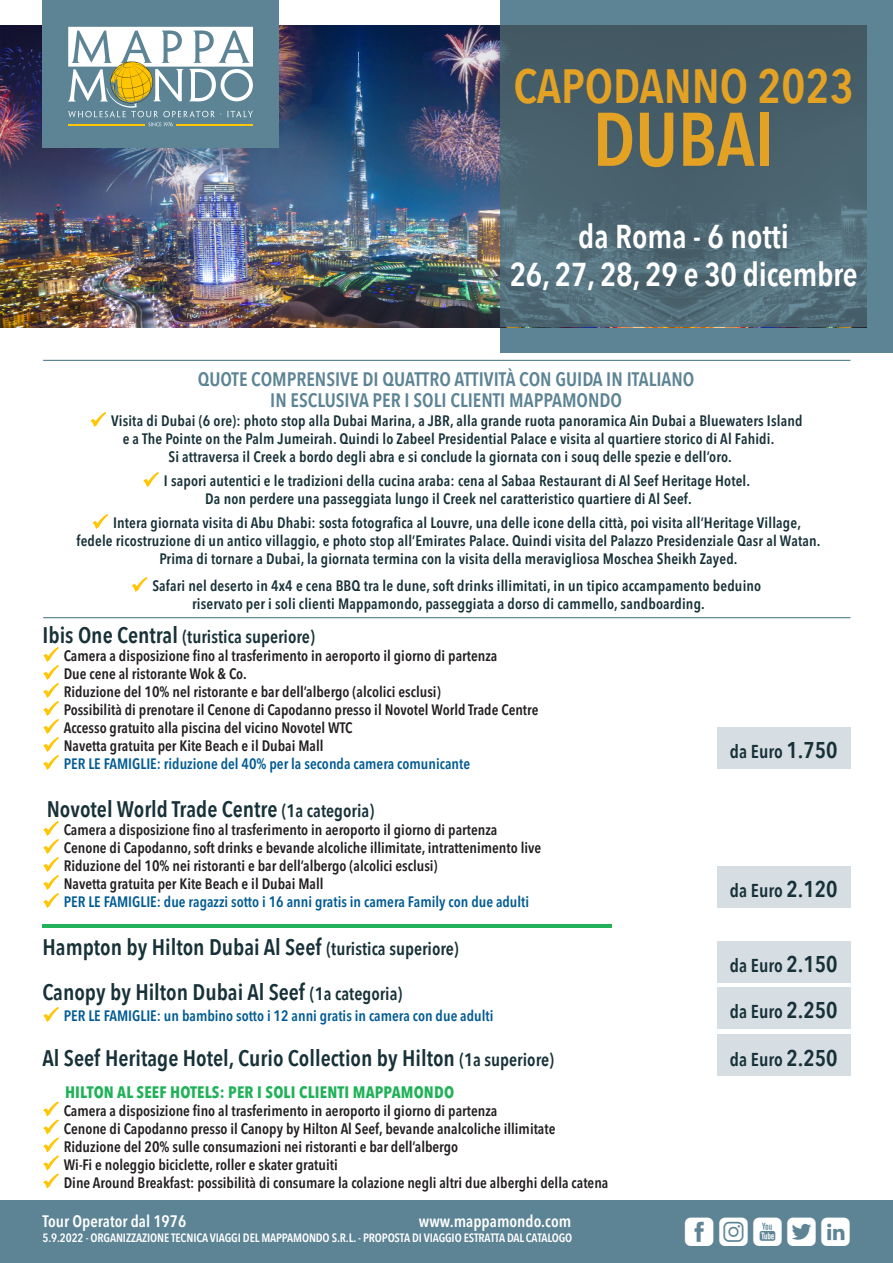
<style>
.page{position:relative;width:893px;height:1263px;background:#fff}
.page>*{position:absolute;margin:0;border:0;box-sizing:border-box;transform-origin:0 0}
.t1{font:600 75px "Avenir Next Condensed";color:#e4a225}
.t2{font:600 48px "Avenir Next Condensed";color:#e4a225}
.t3{font:36px "Mappamondoutil";letter-spacing:.125em;color:#fff}
.t4{font:600 33px "Avenir Next Condensed";letter-spacing:-.01em;color:#fff}
.t5{font:600 22.5px "Avenir Next Condensed";color:#173138}
.t6{font:600 19.5px "Avenir Next Condensed";color:#5c8495}
.t7{font:600 18.6px "Avenir Next Condensed";color:#173138}
.t8{font:600 18px "Avenir Next Condensed";color:#173138}
.t9{font:700 condensed 16.5px "Avenir Next LT Pro";letter-spacing:.01em;color:#21b259}
.t10{font:600 condensed 16.5px "Avenir Next LT Pro";color:#fff}
.t11{font:600 condensed 15px/18px "Avenir Next LT Pro";letter-spacing:.01em;color:#173138}
.t12{font:600 condensed 15px "Avenir Next LT Pro";color:#231f20}
.t13{font:600 condensed 15px "Avenir Next LT Pro";color:#005b94}
.t14{font:600 condensed 12px "Avenir Next LT Pro";letter-spacing:-.01em;color:#fff}
.s1{font-size:22.5px}
.s2{font-size:18px}
.s3{font-size:22.8px}
</style>
<div class="page">
<div style="left:717px;top:727px;width:133px;height:42px;background:#d6dee3"></div>
<div style="left:717px;top:866px;width:133px;height:42px;background:#d6dee3"></div>
<div style="left:0;top:1200px;width:893px;height:63px;background:#5c8495"></div>
<div style="left:501px;top:0;width:392px;height:353px;background:#5c8495"></div>
<img style="left:0;top:26px;width:501px;height:301px">
<div style="left:43px;top:0;width:236px;height:148px;background:#5c8495"></div>
<svg style="left:68px;top:27px;width:185px;height:99px"></svg>
<svg style="left:501px;top:26px;width:366px;height:301px;background:#4b6470"></svg>
<hr style="left:43px;top:360px;width:807px;height:1px;background:#5c8495">
<hr style="left:43px;top:617px;width:807px;height:1px;background:#5c8495">
<hr style="left:43px;top:925px;width:569px;height:3px;background:#21b259">
<div style="left:717px;top:941px;width:133px;height:42px;background:#d6dee3"></div>
<div style="left:717px;top:987px;width:133px;height:42px;background:#d6dee3"></div>
<div style="left:717px;top:1034px;width:133px;height:42px;background:#d6dee3"></div>
<svg style="left:43px;top:647px;width:16px;height:123px"></svg>
<svg style="left:43px;top:821px;width:16px;height:87px"></svg>
<svg style="left:43px;top:1007px;width:16px;height:15px"></svg>
<svg style="left:43px;top:1101px;width:16px;height:88px"></svg>
<svg style="left:90px;top:412px;width:17px;height:15px"></svg>
<svg style="left:143px;top:472px;width:16px;height:15px"></svg>
<svg style="left:92px;top:514px;width:16px;height:15px"></svg>
<svg style="left:132px;top:577px;width:16px;height:15px"></svg>
<p class="t2" style="left:514px;top:45px;width:342px">CAPODANNO 2023</p>
<p class="t1" style="left:593px;top:75px;width:183px">DUBAI</p>
<p class="t4" style="left:578px;top:208px;width:212px">da Roma - 6 notti</p>
<p class="t4" style="left:510px;top:246px;width:349px">26, 27, 28, 29 e 30 dicembre</p>
<p class="t6" style="left:198px;top:362px;width:498px">QUOTE COMPRENSIVE DI QUATTRO ATTIVITÀ CON GUIDA IN ITALIANO</p>
<p class="t6" style="left:270px;top:383px;width:353px">IN ESCLUSIVA PER I SOLI CLIENTI MAPPAMONDO</p>
<p class="t11" style="left:111px;top:412px;width:693px">Visita di Dubai (6 ore): photo stop alla Dubai Marina, a JBR, alla grande ruota panoramica Ain Dubai a Bluewaters Island</p>
<p class="t11" style="left:123px;top:430px;width:653px">e a The Pointe on the Palm Jumeirah. Quindi lo Zabeel Presidential Palace e visita al quartiere storico di Al Fahidi.</p>
<p class="t11" style="left:168px;top:448px;width:565px">Si attraversa il Creek a bordo degli abra e si conclude la giornata con i souq delle spezie e dell’oro.</p>
<p class="t11" style="left:205px;top:472px;width:546px;text-indent:-41px">I sapori autentici e le tradizioni della cucina araba: cena al Sabaa Restaurant di Al Seef Heritage Hotel.<br>Da non perdere una passeggiata lungo il Creek nel caratteristico quartiere di Al Seef.</p>
<p class="t11" style="left:113px;top:514px;width:689px">Intera giornata visita di Abu Dhabi: sosta fotografica al Louvre, una delle icone della città, poi visita all’Heritage Village,</p>
<p class="t11" style="left:77px;top:532px;width:745px">fedele ricostruzione di un antico villaggio, e photo stop all’Emirates Palace. Quindi visita del Palazzo Presidenziale Qasr al Watan.</p>
<p class="t11" style="left:159px;top:550px;width:580px">Prima di tornare a Dubai, la giornata termina con la visita della meravigliosa Moschea Sheikh Zayed.</p>
<p class="t11" style="left:192px;top:577px;width:571px;text-indent:-40px">Safari nel deserto in 4x4 e cena BBQ tra le dune, soft drinks illimitati, in un tipico accampamento beduino riservato per i soli clienti Mappamondo, passeggiata a dorso di cammello, sandboarding.</p>
<p class="t8" style="left:43px;top:621px;width:274px"><span class="s1">Ibis One Central</span> (turistica superiore)</p>
<p class="t12" style="left:64px;top:647px;width:435px">Camera a disposizione fino al trasferimento in aeroporto il giorno di partenza</p>
<p class="t12" style="left:64px;top:665px;width:184px">Due cene al ristorante Wok &amp; Co.</p>
<p class="t12" style="left:64px;top:683px;width:378px">Riduzione del 10% nel ristorante e bar dell’albergo (alcolici esclusi)</p>
<p class="t12" style="left:64px;top:701px;width:476px">Possibilità di prenotare il Cenone di Capodanno presso il Novotel World Trade Centre</p>
<p class="t12" style="left:64px;top:719px;width:290px">Accesso gratuito alla piscina del vicino Novotel WTC</p>
<p class="t12" style="left:64px;top:737px;width:261px">Navetta gratuita per Kite Beach e il Dubai Mall</p>
<p class="t13" style="left:64px;top:755px;width:408px">PER LE FAMIGLIE: riduzione del 40% per la seconda camera comunicante</p>
<p class="t5" style="left:47px;top:790px;width:329px">Novotel World Trade Centre <span class="s2">(1a categoria)</span></p>
<p class="t12" style="left:64px;top:821px;width:435px">Camera a disposizione fino al trasferimento in aeroporto il giorno di partenza</p>
<p class="t12" style="left:64px;top:839px;width:479px">Cenone di Capodanno, soft drinks e bevande alcoliche illimitate, intrattenimento live</p>
<p class="t12" style="left:64px;top:857px;width:375px">Riduzione del 10% nei ristoranti e bar dell’albergo (alcolici esclusi)</p>
<p class="t12" style="left:64px;top:875px;width:261px">Navetta gratuita per Kite Beach e il Dubai Mall</p>
<p class="t13" style="left:64px;top:893px;width:467px">PER LE FAMIGLIE: due ragazzi sotto i 16 anni gratis in camera Family con due adulti</p>
<p class="t5" style="left:43px;top:928px;width:418px">Hampton by Hilton Dubai Al Seef <span class="s2">(turistica superiore)</span></p>
<p class="t5" style="left:43px;top:973px;width:361px">Canopy by Hilton Dubai Al Seef <span class="s2">(1a categoria)</span></p>
<p class="t13" style="left:64px;top:1007px;width:431px">PER LE FAMIGLIE: un bambino sotto i 12 anni gratis in camera con due adulti</p>
<p class="t5" style="left:43px;top:1039px;width:513px">Al Seef Heritage Hotel, Curio Collection by Hilton <span class="s2">(1a superiore)</span></p>
<p class="t9" style="left:65px;top:1082px;width:391px">HILTON AL SEEF HOTELS: PER I SOLI CLIENTI MAPPAMONDO</p>
<p class="t12" style="left:64px;top:1101px;width:435px">Camera a disposizione fino al trasferimento in aeroporto il giorno di partenza</p>
<p class="t12" style="left:64px;top:1119px;width:493px">Cenone di Capodanno presso il Canopy by Hilton Al Seef, bevande analcoliche illimitate</p>
<p class="t12" style="left:64px;top:1137px;width:396px">Riduzione del 20% sulle consumazioni nei ristoranti e bar dell’albergo</p>
<p class="t12" style="left:64px;top:1155px;width:275px">Wi-Fi e noleggio biciclette, roller e skater gratuiti</p>
<p class="t12" style="left:64px;top:1173px;width:546px">Dine Around Breakfast: possibilità di consumare la colazione negli altri due alberghi della catena</p>
<p class="t10" style="left:43px;top:1211px;width:145px">Tour Operator dal 1976</p>
<p class="t10" style="left:419px;top:1211px;width:154px">www.mappamondo.com</p>
<p class="t14" style="left:43px;top:1230px;width:531px">5.9.2022 - ORGANIZZAZIONE TECNICA VIAGGI DEL MAPPAMONDO S.R.L. - PROPOSTA DI VIAGGIO ESTRATTA DAL CATALOGO</p>
<p class="t7" style="left:730px;top:735px;width:109px">da Euro <span class="s3">1.750</span></p>
<p class="t7" style="left:730px;top:874px;width:109px">da Euro <span class="s3">2.120</span></p>
<p class="t7" style="left:730px;top:949px;width:109px">da Euro <span class="s3">2.150</span></p>
<p class="t7" style="left:730px;top:996px;width:109px">da Euro <span class="s3">2.250</span></p>
<p class="t7" style="left:730px;top:1043px;width:109px">da Euro <span class="s3">2.250</span></p>
<p class="t3" style="left:685px;top:1212px;width:167px">fiytl</p>
</div>
